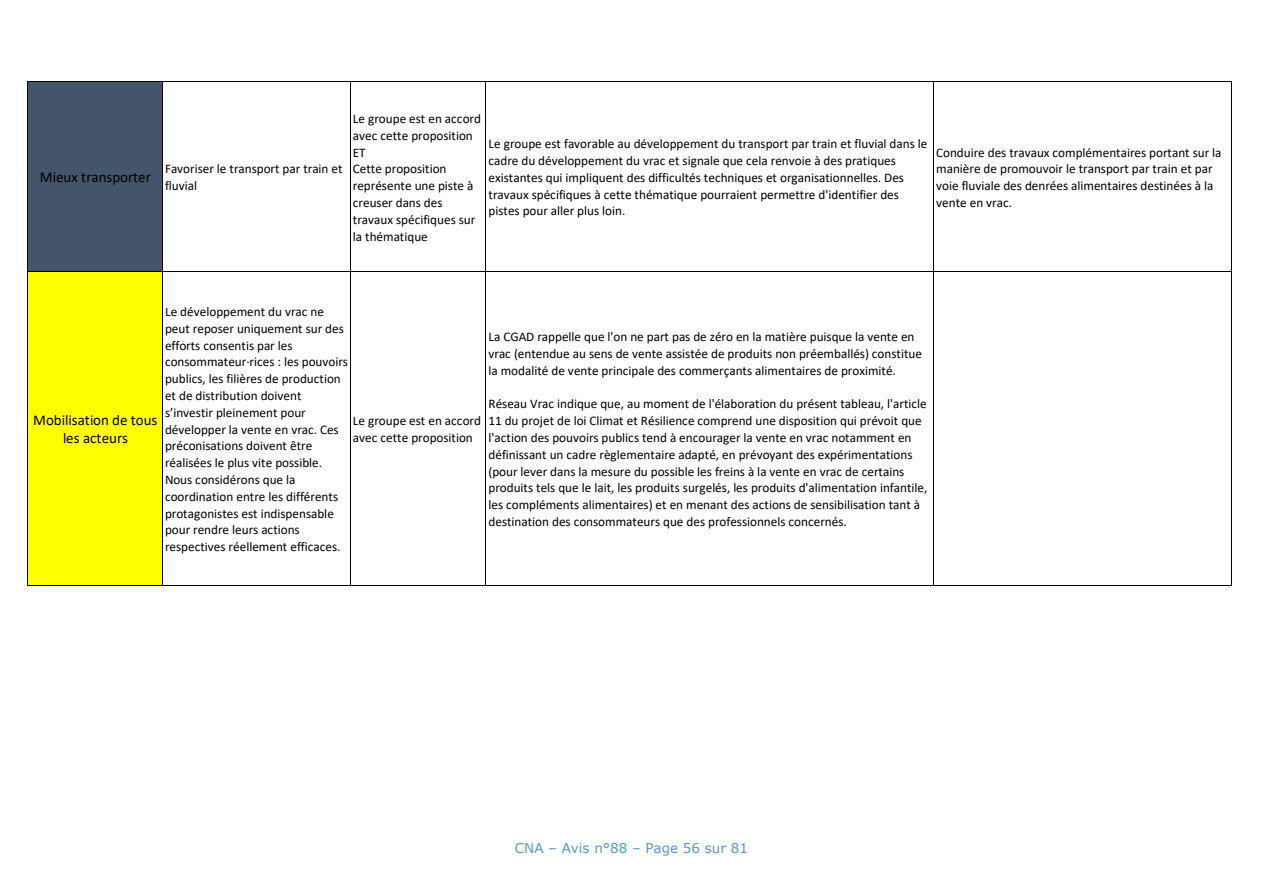
<style>
.page{position:relative;width:1263px;height:893px;background:#fff}
.page>*{position:absolute;margin:0;border:0;box-sizing:border-box;transform-origin:0 0}
.t1{font:15px/18.9px "Calibri";letter-spacing:-.005em;color:#000;text-align:center}
.t2{font:13.5px "Verdana";color:#5496d4}
.t3{font:13.2px/16.8px "Calibri";color:#000}
</style>
<div class="page">
<div style="left:28px;top:82px;width:135px;height:190px;background:#44546a"></div>
<div style="left:28px;top:272px;width:135px;height:313px;background:#ff0"></div>
<hr style="left:27px;top:81px;width:1px;height:505px;background:#000">
<hr style="left:162px;top:82px;width:1px;height:504px;background:#000">
<hr style="left:350px;top:82px;width:1px;height:504px;background:#000">
<hr style="left:485px;top:82px;width:1px;height:504px;background:#000">
<hr style="left:933px;top:82px;width:1px;height:504px;background:#000">
<hr style="left:1231px;top:82px;width:1px;height:504px;background:#000">
<hr style="left:28px;top:81px;width:1204px;height:1px;background:#000">
<hr style="left:28px;top:271px;width:1204px;height:1px;background:#000">
<hr style="left:28px;top:585px;width:1204px;height:1px;background:#000">
<p class="t1" style="left:40px;top:167px;width:113px">Mieux transporter</p>
<p class="t3" style="left:165px;top:160px;width:179px">Favoriser le transport par train et fluvial</p>
<p class="t3" style="left:353px;top:110px;width:130px">Le groupe est en accord avec cette proposition<br>ET<br>Cette proposition représente une piste à creuser dans des travaux spécifiques sur la thématique</p>
<p class="t3" style="left:488px;top:135px;width:440px">Le groupe est favorable au développement du transport par train et fluvial dans le cadre du développement du vrac et signale que cela renvoie à des pratiques existantes qui impliquent des difficultés techniques et organisationnelles. Des travaux spécifiques à cette thématique pourraient permettre d'identifier des pistes pour aller plus loin.</p>
<p class="t3" style="left:936px;top:143px;width:287px">Conduire des travaux complémentaires portant sur la manière de promouvoir le transport par train et par voie fluviale des denrées alimentaires destinées à la vente en vrac.</p>
<p class="t1" style="left:33px;top:410px;width:126px">Mobilisation de tous les acteurs</p>
<p class="t3" style="left:165px;top:303px;width:185px">Le développement du vrac ne peut reposer uniquement sur des efforts consentis par les consommateur·rices : les pouvoirs publics, les filières de production et de distribution doivent s’investir pleinement pour développer la vente en vrac. Ces préconisations doivent être réalisées le plus vite possible.<br>Nous considérons que la coordination entre les différents protagonistes est indispensable pour rendre leurs actions respectives réellement efficaces.</p>
<p class="t3" style="left:353px;top:412px;width:130px">Le groupe est en accord avec cette proposition</p>
<p class="t3" style="left:488px;top:328px;width:435px">La CGAD rappelle que l'on ne part pas de zéro en la matière puisque la vente en vrac (entendue au sens de vente assistée de produits non préemballés) constitue la modalité de vente principale des commerçants alimentaires de proximité.</p>
<p class="t3" style="left:488px;top:395px;width:440px">Réseau Vrac indique que, au moment de l'élaboration du présent tableau, l'article 11 du projet de loi Climat et Résilience comprend une disposition qui prévoit que l'action des pouvoirs publics tend à encourager la vente en vrac notamment en définissant un cadre règlementaire adapté, en prévoyant des expérimentations (pour lever dans la mesure du possible les freins à la vente en vrac de certains produits tels que le lait, les produits surgelés, les produits d'alimentation infantile, les compléments alimentaires) et en menant des actions de sensibilisation tant à destination des consommateurs que des professionnels concernés.</p>
<p class="t2" style="left:515px;top:838px;width:235px">CNA – Avis n°88 – Page 56 sur 81</p>
</div>
